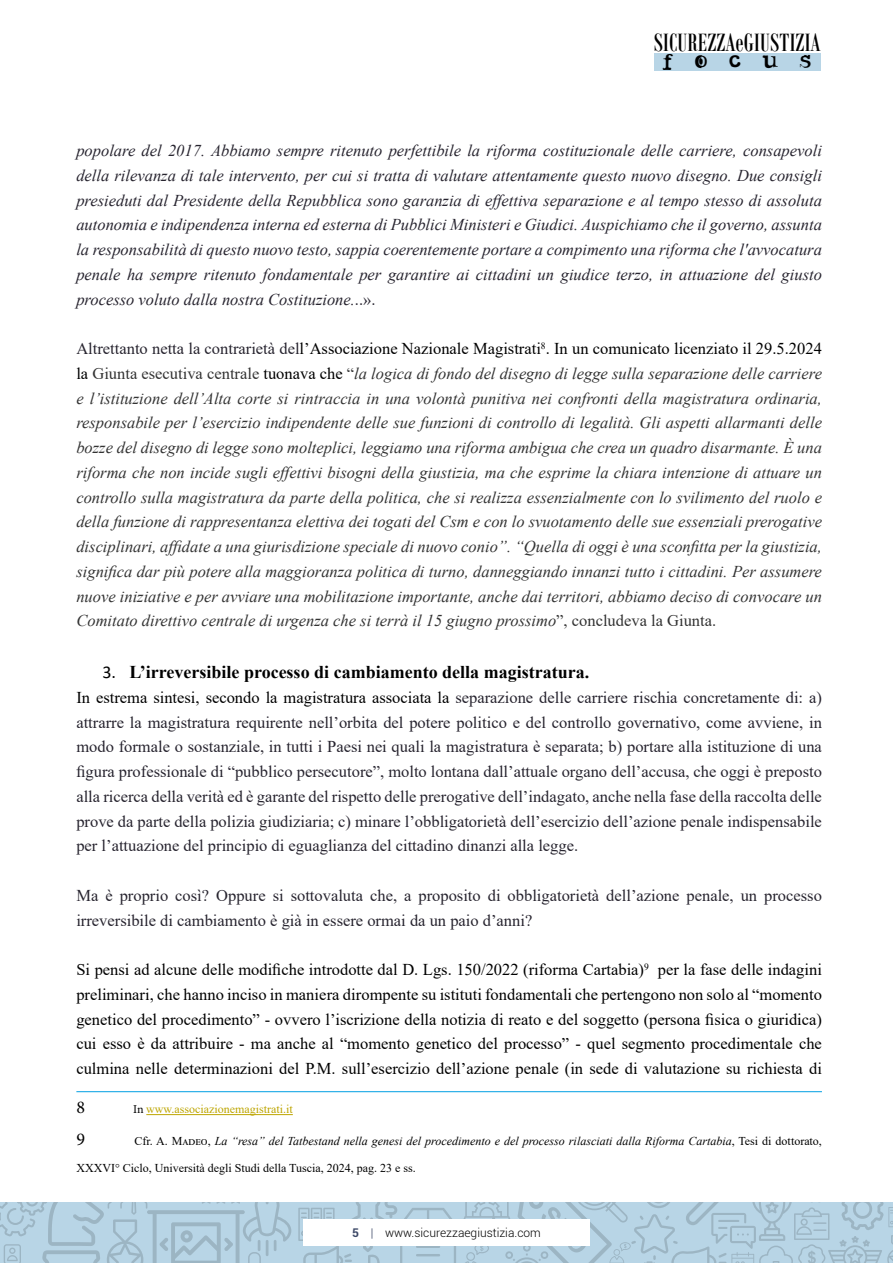
<style>
.page{position:relative;width:893px;height:1263px;background:#fff}
.page>*{position:absolute;margin:0;border:0;box-sizing:border-box;transform-origin:0 0}
.t1{font:27px "Bodoni MT Condensed";letter-spacing:.01em;color:#000}
.t2{font:700 18px "Times New Roman";color:#000}
.t3{font:18px "Noir Filled";letter-spacing:1.13em;color:#000}
.t4{font:18px "Minion Pro";color:#000}
.t5{font:italic 16.5px/24.8px "Times New Roman";color:#333;text-align:justify}
.t6{font:16.5px/24.8px "Times New Roman";color:#27242f;text-align:justify}
.t7{font:italic 16.5px/24.8px "Times New Roman";color:#27242f;text-align:justify}
.t8{font:16.5px/24.8px "Times New Roman";color:#000;text-align:justify}
.t9{font:italic 12px "Times New Roman";color:#000}
.t10{font:12px "Times New Roman";color:#000}
.t11{font:12px "Times New Roman";color:#bda500}
.t12{font:300 12px "Roboto";color:#000}
.s1{font-style:normal}
.s2{font-style:normal;color:#27242f}
.s3{font-style:normal;color:#000}
.s4{font-family:"Calibri";font-weight:400}
.s5{color:#000}
.s6{font-family:"Minion Pro";color:#000}
.s7{font-weight:700;color:#3d4967}
.s8{color:#3d4967}
</style>
<div class="page">
<svg style="left:0;top:1202px;width:893px;height:61px;background:#b2cede"></svg>
<div style="left:303px;top:1219px;width:287px;height:26px;background:#fff"></div>
<div style="left:654px;top:53px;width:167px;height:18px;background:#b8d5e6"></div>
<hr style="left:76px;top:1091px;width:746px;height:1px;background:#009fe3">
<hr style="left:146px;top:1114px;width:147px;height:1px;background:#bda500">
<h1 class="t1" style="left:654px;top:26px;width:168px">SICUREZZAeGIUSTIZIA</h1>
<p class="t3" style="left:662px;top:48px;width:151px">FOCUS</p>
<p class="t7" style="left:76px;top:138px;width:747px">popolare del 2017. Abbiamo sempre ritenuto perfettibile la riforma costituzionale delle carriere, consapevoli della rilevanza di tale intervento, per cui si tratta di valutare attentamente questo nuovo disegno. Due consigli presieduti dal Presidente della Repubblica sono garanzia di effettiva separazione e al tempo stesso di assoluta autonomia e indipendenza interna ed esterna di Pubblici Ministeri e Giudici. Auspichiamo che il governo, assunta la responsabilità di questo nuovo testo, sappia coerentemente portare a compimento una riforma che l'avvocatura penale ha sempre ritenuto fondamentale per garantire ai cittadini un giudice terzo, in attuazione del giusto processo voluto dalla nostra Costituzione.<span class="s1">..».</span></p>
<p class="t5" style="left:76px;top:336px;width:747px"><span class="s2">Altrettanto netta la contrarietà del</span><span class="s3">l’Associazione Nazionale Magistrati</span><sup>8</sup><span class="s3">. In un comunicato licenziato il 29.5.2024 la</span> <span class="s1">Giunta esecutiva centrale</span> <span class="s3">tuonava che</span> <span class="s1">“</span>la logica di fondo del disegno di legge sulla separazione delle carriere e l’istituzione dell’Alta corte si rintraccia in una volontà punitiva nei confronti della magistratura ordinaria, responsabile per l’esercizio indipendente delle sue funzioni di controllo di legalità. Gli aspetti allarmanti delle bozze del disegno di legge sono molteplici, leggiamo una riforma ambigua che crea un quadro disarmante. È una riforma che non incide sugli effettivi bisogni della giustizia, ma che esprime la chiara intenzione di attuare un controllo sulla magistratura da parte della politica, che si realizza essenzialmente con lo svilimento del ruolo e della funzione di rappresentanza elettiva dei togati del Csm e con lo svuotamento delle sue essenziali prerogative disciplinari, affidate a una giurisdizione speciale di nuovo conio”. “Quella di oggi è una sconfitta per la giustizia, significa dar più potere alla maggioranza politica di turno, danneggiando innanzi tutto i cittadini. Per assumere nuove iniziative e per avviare una mobilitazione importante, anche dai territori, abbiamo deciso di convocare un Comitato direttivo centrale di urgenza che si terrà il 15 giugno prossimo<span class="s1">”, concludeva la Giunta.</span></p>
<p class="t2" style="left:102px;top:659px;width:488px"><span class="s4">3.</span> L’irreversibile processo di cambiamento della magistratura.</p>
<p class="t6" style="left:76px;top:684px;width:747px"><span class="s5">In estrema sintesi, secondo la magistratura associata la</span> separazione delle carriere rischia concretamente di: a) attrarre la magistratura requirente nell’orbita del potere politico e del controllo governativo, come avviene, in modo formale o sostanziale, in tutti i Paesi nei quali la magistratura è separata; b) portare alla istituzione di una figura professionale di “pubblico persecutore”, molto lontana dall’attuale organo dell’accusa, che oggi è preposto alla ricerca della verità ed è garante del rispetto delle prerogative dell’indagato, anche nella fase della raccolta delle prove da parte della polizia giudiziaria; c) minare l’obbligatorietà dell’esercizio dell’azione penale indispensabile per l’attuazione del principio di eguaglianza del cittadino dinanzi alla legge.</p>
<p class="t6" style="left:76px;top:882px;width:747px">Ma è proprio così? Oppure si sottovaluta che, a proposito di obbligatorietà dell’azione penale, un processo irreversibile di cambiamento è già in essere ormai da un paio d’anni?</p>
<p class="t8" style="left:76px;top:957px;width:747px">Si pensi ad alcune delle modifiche introdotte dal D. Lgs. 150/2022 (riforma Cartabia)<sup>9</sup> per la fase delle indagini preliminari, che hanno inciso in maniera dirompente su istituti fondamentali che pertengono non solo al “momento genetico del procedimento” - ovvero l’iscrizione della notizia di reato e del soggetto (persona fisica o giuridica) cui esso è da attribuire - ma anche al “momento genetico del processo” - quel segmento procedimentale che culmina nelle determinazioni del P.M. sull’esercizio dell’azione penale (in sede di valutazione su richiesta di</p>
<p class="t4" style="left:76px;top:1097px;width:10px">8</p>
<p class="t11" style="left:133px;top:1101px;width:161px"><span class="s6">In</span> www.associazionemagistrati.it</p>
<p class="t4" style="left:76px;top:1128px;width:10px">9</p>
<p class="t9" style="left:134px;top:1132px;width:689px"><span class="s1">Cfr. A. Madeo,</span> La “resa” del Tatbestand nella genesi del procedimento e del processo rilasciati dalla Riforma Cartabia<span class="s1">, Tesi di dottorato,</span></p>
<p class="t10" style="left:76px;top:1159px;width:341px">XXXVI° Ciclo, Università degli Studi della Tuscia, 2024, pag. 23 e ss.</p>
<p class="t12" style="left:352px;top:1224px;width:190px"><span class="s7">5</span> <span class="s8">|</span> www.sicurezzaegiustizia.com</p>
</div>
